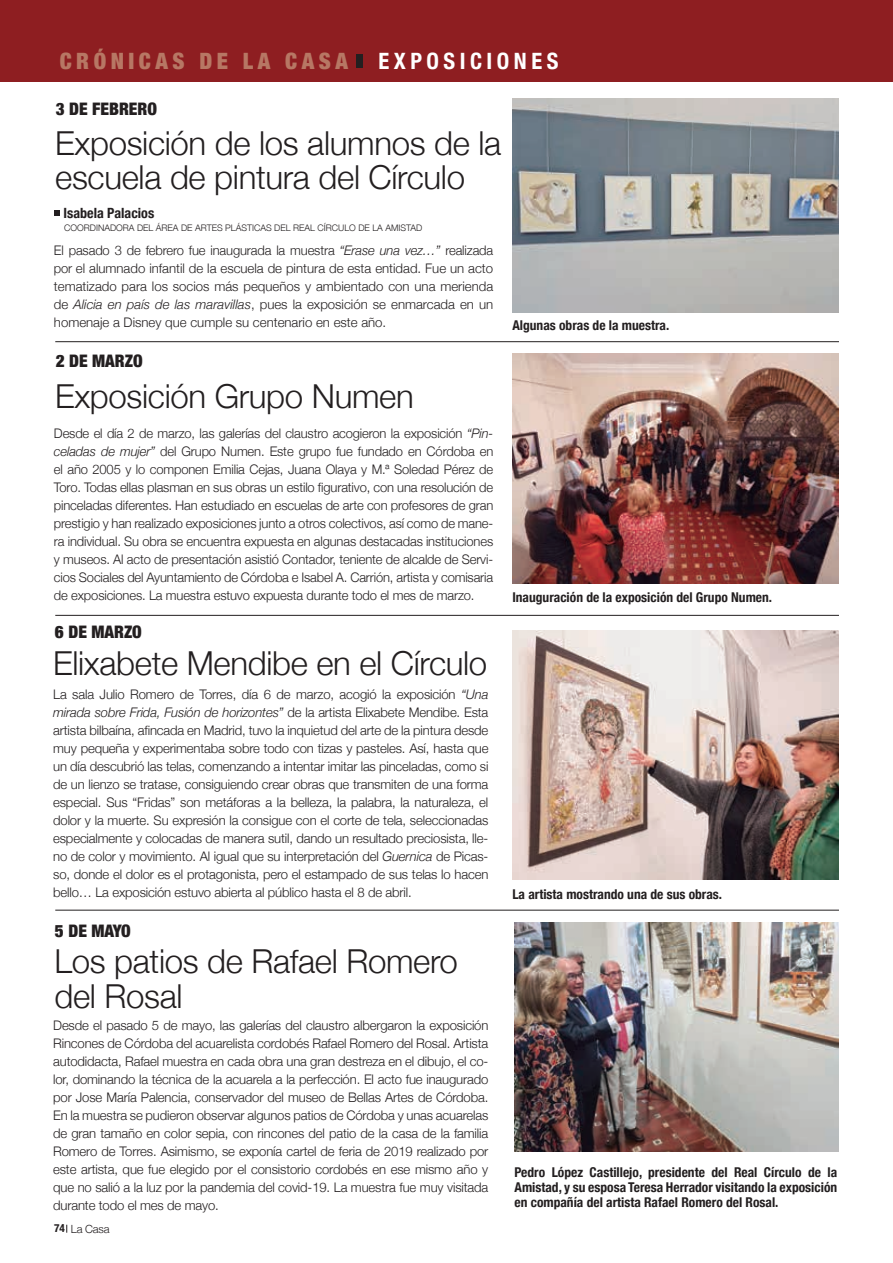
<style>
.page{position:relative;width:893px;height:1263px;background:#fff}
.page>*{position:absolute;margin:0;border:0;box-sizing:border-box;transform-origin:0 0}
.t1{font:300 33px/34.5px "Helvetica Neue";letter-spacing:-.01em;color:#231f20}
.t2{font:900 condensed 22.5px "Helvetica Neue";letter-spacing:.2em;color:#b77764}
.t3{font:700 condensed 22.5px "Helvetica Neue";letter-spacing:.2em;color:#fff}
.t4{font:900 condensed 17.25px "Helvetica Neue";color:#231f20}
.t5{font:700 condensed 14.1px "Helvetica Neue";color:#231f20}
.t6{font:700 condensed 13.5px/15px "Helvetica Neue";color:#231f20;text-align:justify}
.t7{font:300 13.2px/18px "Helvetica Neue";letter-spacing:-.01em;color:#231f20;text-align:justify}
.t8{font:300 11.25px "Helvetica Neue";letter-spacing:-.02em;color:#231f20}
.t9{font:300 9px "Helvetica Neue";color:#231f20}
.s1{font-style:italic}
.s2{font-weight:700;font-stretch:condensed}
</style>
<div class="page">
<div style="left:0;top:0;width:893px;height:81px;background:#8e1e21"></div>
<div style="left:356px;top:54px;width:6px;height:14px;background:#231f20"></div>
<img style="left:512px;top:98px;width:327px;height:215px">
<img style="left:512px;top:354px;width:327px;height:229px">
<img style="left:512px;top:630px;width:327px;height:249px">
<img style="left:514px;top:922px;width:325px;height:229px">
<svg style="left:54px;top:210px;width:5px;height:5px"></svg>
<hr style="left:55px;top:341px;width:784px;height:1px;background:#231f20">
<hr style="left:55px;top:615px;width:784px;height:1px;background:#231f20">
<hr style="left:55px;top:910px;width:784px;height:1px;background:#231f20">
<h2 class="t2" style="left:60px;top:42px;width:290px">CRÓNICAS DE LA CASA</h2>
<h2 class="t3" style="left:378px;top:42px;width:181px">EXPOSICIONES</h2>
<h3 class="t4" style="left:56px;top:95px;width:103px">3 DE FEBRERO</h3>
<h1 class="t1" style="left:55px;top:123px;width:448px">Exposición de los alumnos de la escuela de pintura del Círculo</h1>
<p class="t5" style="left:64px;top:201px;width:92px">Isabela Palacios</p>
<p class="t9" style="left:64px;top:221px;width:360px">COORDINADORA DEL ÁREA DE ARTES PLÁSTICAS DEL REAL CÍRCULO DE LA AMISTAD</p>
<p class="t7" style="left:54px;top:241px;width:441px">El pasado 3 de febrero fue inaugurada la muestra <span class="s1">“Erase una vez…”</span> realizada por el alumnado infantil de la escuela de pintura de esta entidad. Fue un acto tematizado para los socios más pequeños y ambientado con una merienda de <span class="s1">Alicia en país de las maravillas</span>, pues la exposición se enmarcada en un homenaje a Disney que cumple su centenario en este año.</p>
<h3 class="t4" style="left:56px;top:347px;width:88px">2 DE MARZO</h3>
<h1 class="t1" style="left:55px;top:377px;width:360px">Exposición Grupo Numen</h1>
<p class="t7" style="left:54px;top:423px;width:441px">Desde el día 2 de marzo, las galerías del claustro acogieron la exposición <span class="s1">“Pin&shy;celadas de mujer”</span> del Grupo Numen. Este grupo fue fundado en Córdoba en el año 2005 y lo componen Emilia Cejas, Juana Olaya y M.ª Soledad Pérez de Toro. Todas ellas plasman en sus obras un estilo figurativo, con una resolución de pinceladas diferentes. Han estudiado en escuelas de arte con profesores de gran prestigio y han realizado exposiciones junto a otros colectivos, así como de mane&shy;ra individual. Su obra se encuentra expuesta en algunas destacadas instituciones y museos. Al acto de presentación asistió Contador, teniente de alcalde de Servi&shy;cios Sociales del Ayuntamiento de Córdoba e Isabel A. Carrión, artista y comisaria de exposiciones. La muestra estuvo expuesta durante todo el mes de marzo.</p>
<h3 class="t4" style="left:55px;top:618px;width:88px">6 DE MARZO</h3>
<h1 class="t1" style="left:53px;top:643px;width:436px">Elixabete Mendibe en el Círculo</h1>
<p class="t7" style="left:53px;top:685px;width:437px">La sala Julio Romero de Torres, día 6 de marzo, acogió la exposición <span class="s1">“Una mirada sobre Frida, Fusión de horizontes”</span> de la artista Elixabete Mendibe. Esta artista bilbaína, afincada en Madrid, tuvo la inquietud del arte de la pintura desde muy pequeña y experimentaba sobre todo con tizas y pasteles. Así, hasta que un día descubrió las telas, comenzando a intentar imitar las pinceladas, como si de un lienzo se tratase, consiguiendo crear obras que transmiten de una forma especial. Sus “Fridas” son metáforas a la belleza, la palabra, la naturaleza, el dolor y la muerte. Su expresión la consigue con el corte de tela, seleccionadas especialmente y colocadas de manera sutil, dando un resultado preciosista, lle&shy;no de color y movimiento. Al igual que su interpretación del <span class="s1">Guernica</span> de Picas&shy;so, donde el dolor es el protagonista, pero el estampado de sus telas lo hacen bello… La exposición estuvo abierta al público hasta el 8 de abril.</p>
<h3 class="t4" style="left:55px;top:916px;width:77px">5 DE MAYO</h3>
<h1 class="t1" style="left:54px;top:942px;width:405px">Los patios de Rafael Romero del Rosal</h1>
<p class="t7" style="left:53px;top:1015px;width:437px">Desde el pasado 5 de mayo, las galerías del claustro albergaron la exposición Rincones de Córdoba del acuarelista cordobés Rafael Romero del Rosal. Artista autodidacta, Rafael muestra en cada obra una gran destreza en el dibujo, el co&shy;lor, dominando la técnica de la acuarela a la perfección. El acto fue inaugurado por Jose María Palencia, conservador del museo de Bellas Artes de Córdoba.<br>En la muestra se pudieron observar algunos patios de Córdoba y unas acuarelas de gran tamaño en color sepia, con rincones del patio de la casa de la familia Romero de Torres. Asimismo, se exponía cartel de feria de 2019 realizado por este artista, que fue elegido por el consistorio cordobés en ese mismo año y que no salió a la luz por la pandemia del covid-19. La muestra fue muy visitada durante todo el mes de mayo.</p>
<p class="t8" style="left:54px;top:1219px;width:57px"><span class="s2">74</span> La Casa</p>
<p class="t6" style="left:512px;top:317px;width:158px">Algunas obras de la muestra.</p>
<p class="t6" style="left:512px;top:589px;width:261px">Inauguración de la exposición del Grupo Numen.</p>
<p class="t6" style="left:512px;top:885px;width:211px">La artista mostrando una de sus obras.</p>
<p class="t6" style="left:514px;top:1164px;width:324px">Pedro López Castillejo, presidente del Real Círculo de la Amistad, y su esposa Teresa Herrador visitando la exposición en compañía del artista Rafael Romero del Rosal.</p>
</div>
